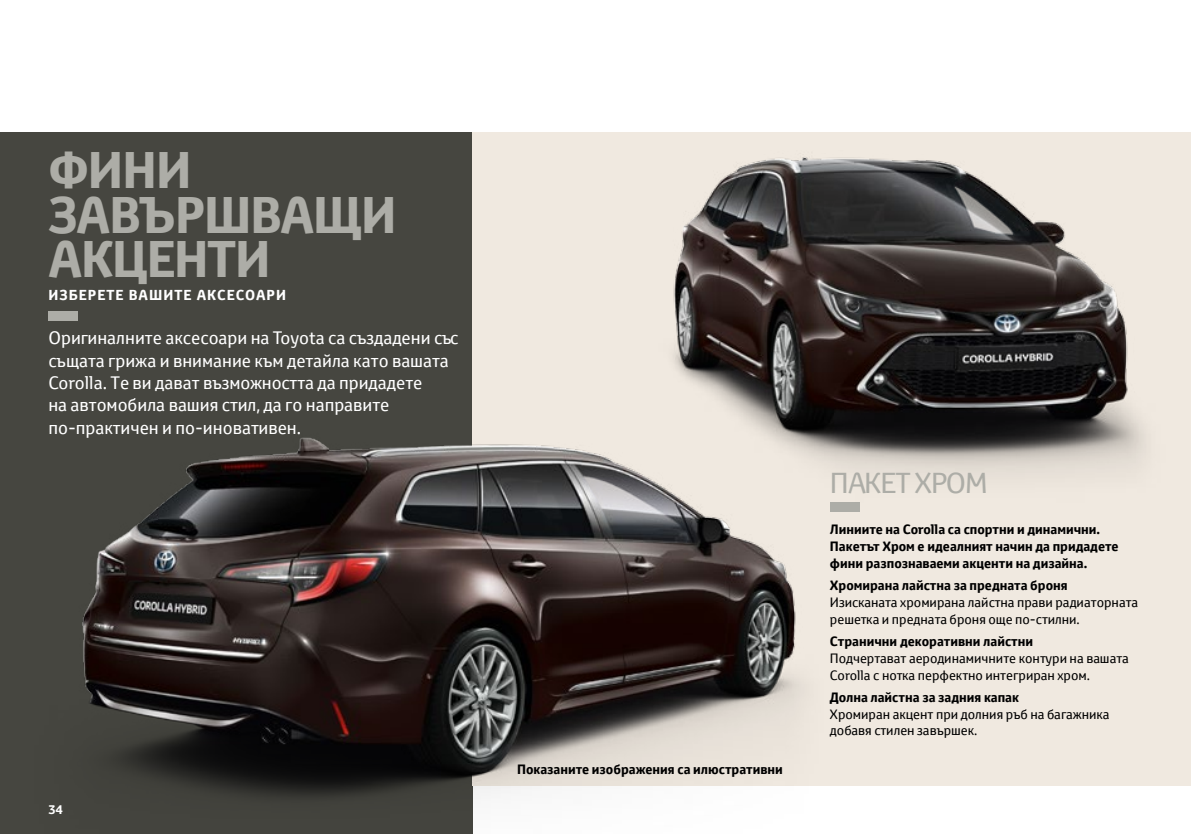
<style>
.page{position:relative;width:1191px;height:834px;background:#fff}
.page>*{position:absolute;margin:0;border:0;box-sizing:border-box;transform-origin:0 0}
.t1{font:700 49.88px/44.6px "Toyota Text";letter-spacing:-.02em;color:#adada7}
.t2{font:28px "Toyota Text";letter-spacing:-.03em;color:#adada7}
.t3{font:17.5px/22.4px "Toyota Text";color:#fff}
.t4{font:700 14px "Toyota Text";letter-spacing:.08em;color:#fff}
.t5{font:700 13.12px/16.8px "Toyota Text";color:#000}
.t6{font:13.12px/16.8px "Toyota Text";color:#000}
.t7{font:700 12.25px "Toyota Text";color:#fff}
</style>
<div class="page">
<div style="left:0;top:132px;width:472px;height:701px;background:#464640"></div>
<div style="left:472px;top:132px;width:719px;height:653px;background:#f0e9e0"></div>
<img style="left:673px;top:157px;width:473px;height:316px">
<div style="left:48px;top:311px;width:30px;height:10px;background:#adada7"></div>
<img style="left:82px;top:424px;width:808px;height:409px">
<h1 class="t1" style="left:48px;top:148px;width:349px">ФИНИ<br>ЗАВЪРШВАЩИ<br>АКЦЕНТИ</h1>
<p class="t4" style="left:48px;top:285px;width:239px">ИЗБЕРЕТЕ ВАШИТЕ АКСЕСОАРИ</p>
<h3 class="t3" style="left:48px;top:326px;width:411px">Оригиналните аксесоари на Toyota са създадени със същата грижа и внимание към детайла като вашата Corolla. Те ви дават възможността да придадете<br>на автомобила вашия стил, да го направите по-практичен и по-иновативен.</h3>
<p class="t7" style="left:48px;top:800px;width:16px">34</p>
<p class="t5" style="left:517px;top:761px;width:267px">Показаните изображения са илюстративни</p>
<h2 class="t2" style="left:830px;top:465px;width:159px">ПАКЕТ ХРОМ</h2>
<p class="t5" style="left:830px;top:521px;width:290px">Линиите на Corolla са спортни и динамични.<br>Пакетът Хром е идеалният начин да придадете фини разпознаваеми акценти на дизайна.</p>
<p class="t5" style="left:830px;top:577px;width:239px">Хромирана лайстна за предната броня</p>
<p class="t6" style="left:830px;top:593px;width:310px">Изисканата хромирана лайстна прави радиаторната решетка и предната броня още по-стилни.</p>
<p class="t5" style="left:830px;top:633px;width:205px">Странични декоративни лайстни</p>
<p class="t6" style="left:830px;top:649px;width:300px">Подчертават аеродинамичните контури на вашата<br>Corolla с нотка перфектно интегриран хром.</p>
<p class="t5" style="left:830px;top:688px;width:191px">Долна лайстна за задния капак</p>
<p class="t6" style="left:830px;top:705px;width:281px">Хромиран акцент при долния ръб на багажника добавя стилен завършек.</p>
</div>
